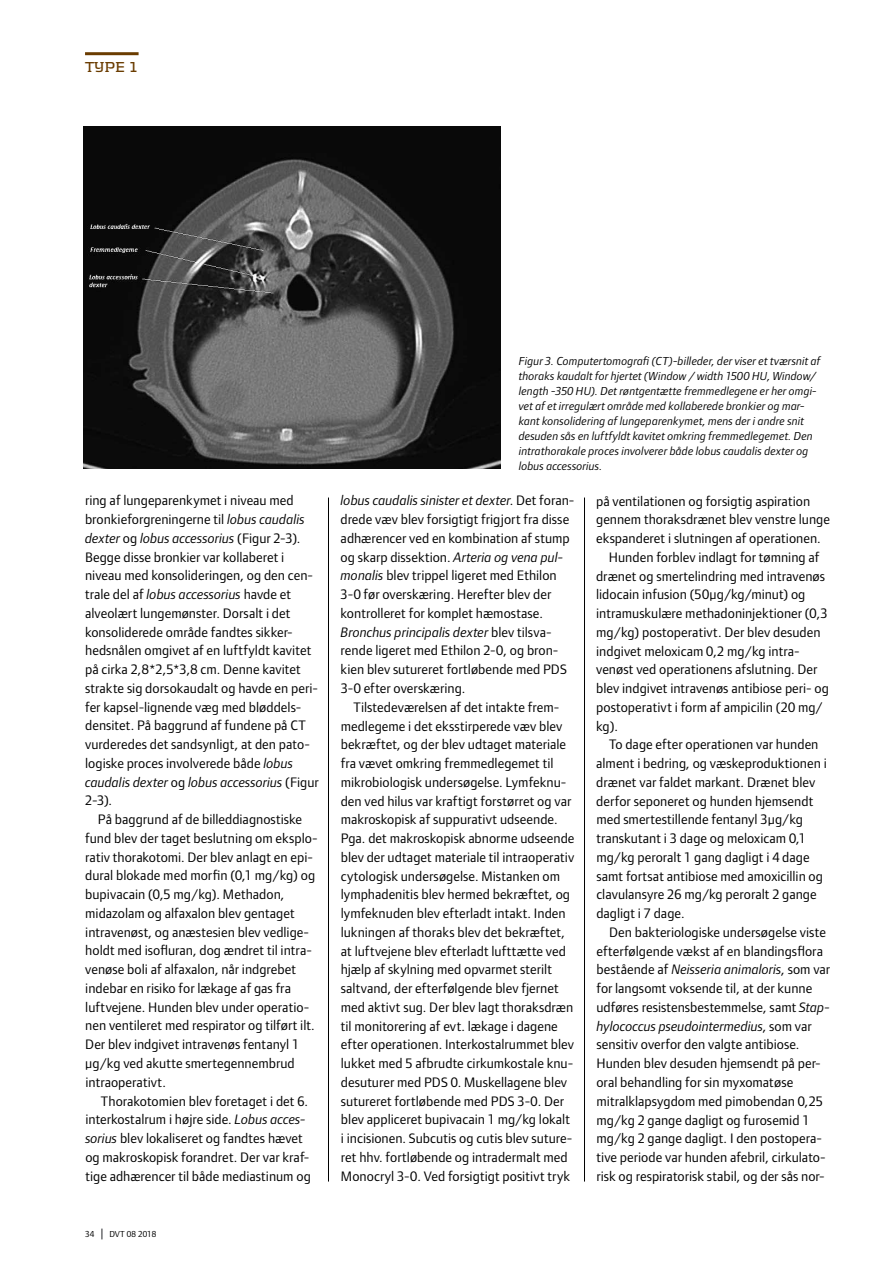
<style>
.page{position:relative;width:893px;height:1263px;background:#fff}
.page>*{position:absolute;margin:0;border:0;box-sizing:border-box;transform-origin:0 0}
.t1{font:700 15px "Kontrapunkt";color:#6a3c00}
.t2{font:14.25px/18.8px "Foundry Form Sans";letter-spacing:.005em;color:#000}
.t3{font:italic 14.25px "Foundry Form Sans";color:#000}
.t4{font:italic 12px/15px "Foundry Form Sans";letter-spacing:.005em;color:#000}
.t5{font:9px "Foundry Form Sans";color:#000}
.s1{font-style:italic}
.s2{font-style:normal}
</style>
<div class="page">
<svg style="left:101px;top:1228px;width:2px;height:11px"></svg>
<img style="left:84px;top:126px;width:417px;height:342px">
<hr style="left:85px;top:52px;width:54px;height:3px;background:#6a3c00">
<hr style="left:328px;top:497px;width:1px;height:684px;background:#000">
<hr style="left:584px;top:497px;width:1px;height:684px;background:#000">
<p class="t1" style="left:85px;top:58px;width:55px">TYPE 1</p>
<p class="t2" style="left:85px;top:491px;width:235px">ring af lungeparenkymet i niveau med bronkieforgreningerne til <span class="s1">lobus caudalis dexter</span> og <span class="s1">lobus accessorius</span> (Figur 2-3).<br>Begge disse bronkier var kollaberet i niveau med konsolideringen, og den cen&shy;trale del af <span class="s1">lobus accessorius</span> havde et alveolært lungemønster. Dorsalt i det konsoliderede område fandtes sikker&shy;hedsnålen omgivet af en luftfyldt kavitet på cirka 2,8*2,5*3,8 cm. Denne kavitet strakte sig dorsokaudalt og havde en peri&shy;fer kapsel-lignende væg med bløddels&shy;densitet. På baggrund af fundene på CT vurderedes det sandsynligt, at den pato&shy;logiske proces involverede både <span class="s1">lobus caudalis dexter</span> og <span class="s1">lobus accessorius</span> (Figur 2-3).</p>
<p class="t2" style="left:85px;top:810px;width:234px;text-indent:13px">På baggrund af de billeddiagnostiske fund blev der taget beslutning om eksplo&shy;rativ thorakotomi. Der blev anlagt en epi&shy;dural blokade med morfin (0,1 mg/kg) og bupivacain (0,5 mg/kg). Methadon, midazolam og alfaxalon blev gentaget intravenøst, og anæstesien blev vedlige&shy;holdt med isofluran, dog ændret til intra&shy;venøse boli af alfaxalon, når indgrebet indebar en risiko for lækage af gas fra luftvejene. Hunden blev under operatio&shy;nen ventileret med respirator og tilført ilt.<br>Der blev indgivet intravenøs fentanyl 1 µg/kg ved akutte smertegennembrud intraoperativt.</p>
<p class="t2" style="left:85px;top:1091px;width:227px;text-indent:16px">Thorakotomien blev foretaget i det 6. interkostalrum i højre side. <span class="s1">Lobus acces&shy;sorius</span> blev lokaliseret og fandtes hævet og makroskopisk forandret. Der var kraf&shy;tige adhærencer til både mediastinum og</p>
<p class="t5" style="left:85px;top:1229px;width:11px">34</p>
<p class="t5" style="left:109px;top:1229px;width:48px">DVT 08 2018</p>
<p class="t4" style="left:519px;top:353px;width:303px">Figur 3. Computertomografi (CT)-billeder, der viser et tværsnit af thoraks kaudalt for hjertet (Window / width 1500 HU, Window/ length -350 HU). Det røntgentætte fremmedlegene er her omgi&shy;vet af et irregulært område med kollaberede bronkier og mar&shy;kant konsolidering af lungeparenkymet, mens der i andre snit desuden sås en luftfyldt kavitet omkring fremmedlegemet. Den intrathorakale proces involverer både lobus caudalis dexter og lobus accessorius.</p>
<p class="t2" style="left:340px;top:491px;width:235px"><span class="s1">lobus caudalis sinister et dexter</span>. Det foran&shy;drede væv blev forsigtigt frigjort fra disse adhærencer ved en kombination af stump og skarp dissektion. <span class="s1">Arteria og vena pul&shy;monalis</span> blev trippel ligeret med Ethilon 3-0 før overskæring. Herefter blev der kontrolleret for komplet hæmostase.<br><span class="s1">Bronchus principalis dexter</span> blev tilsva&shy;rende ligeret med Ethilon 2-0, og bron&shy;kien blev sutureret fortløbende med PDS 3-0 efter overskæring.</p>
<p class="t2" style="left:341px;top:697px;width:235px;text-indent:13px">Tilstedeværelsen af det intakte frem&shy;medlegeme i det eksstirperede væv blev bekræftet, og der blev udtaget materiale fra vævet omkring fremmedlegemet til mikrobiologisk undersøgelse. Lymfeknu&shy;den ved hilus var kraftigt forstørret og var makroskopisk af suppurativt udseende.<br>Pga. det makroskopisk abnorme udseende blev der udtaget materiale til intraoperativ cytologisk undersøgelse. Mistanken om lymphadenitis blev hermed bekræftet, og lymfeknuden blev efterladt intakt. Inden lukningen af thoraks blev det bekræftet, at luftvejene blev efterladt lufttætte ved hjælp af skylning med opvarmet sterilt saltvand, der efterfølgende blev fjernet med aktivt sug. Der blev lagt thoraksdræn til monitorering af evt. lækage i dagene efter operationen. Interkostalrummet blev lukket med 5 afbrudte cirkumkostale knu&shy;desuturer med PDS 0. Muskellagene blev sutureret fortløbende med PDS 3-0. Der blev appliceret bupivacain 1 mg/kg lokalt i incisionen. Subcutis og cutis blev suture&shy;ret hhv. fortløbende og intradermalt med Monocryl 3-0. Ved forsigtigt positivt tryk</p>
<p class="t2" style="left:596px;top:491px;width:216px">på ventilationen og forsigtig aspiration</p>
<p class="t2" style="left:596px;top:510px;width:235px">gennem thoraksdrænet blev venstre lunge</p>
<p class="t2" style="left:596px;top:529px;width:226px">ekspanderet i slutningen af operationen.</p>
<p class="t2" style="left:609px;top:548px;width:212px">Hunden forblev indlagt for tømning af</p>
<p class="t2" style="left:596px;top:566px;width:230px">drænet og smertelindring med intravenøs</p>
<p class="t2" style="left:596px;top:585px;width:211px">lidocain infusion (50µg/kg/minut) og</p>
<p class="t2" style="left:596px;top:604px;width:233px">intramuskulære methadoninjektioner (0,3</p>
<p class="t2" style="left:596px;top:623px;width:226px">mg/kg) postoperativt. Der blev desuden</p>
<p class="t2" style="left:596px;top:641px;width:205px">indgivet meloxicam 0,2 mg/kg intra-</p>
<p class="t2" style="left:596px;top:660px;width:223px">venøst ved operationens afslutning. Der</p>
<p class="t2" style="left:596px;top:679px;width:234px">blev indgivet intravenøs antibiose peri- og</p>
<p class="t2" style="left:596px;top:698px;width:228px">postoperativt i form af ampicilin (20 mg/</p>
<p class="t2" style="left:596px;top:716px;width:23px">kg).</p>
<p class="t2" style="left:609px;top:735px;width:211px">To dage efter operationen var hunden</p>
<p class="t2" style="left:596px;top:754px;width:232px">alment i bedring, og væskeproduktionen i</p>
<p class="t2" style="left:596px;top:773px;width:220px">drænet var faldet markant. Drænet blev</p>
<p class="t2" style="left:596px;top:791px;width:219px">derfor seponeret og hunden hjemsendt</p>
<p class="t2" style="left:596px;top:810px;width:208px">med smertestillende fentanyl 3µg/kg</p>
<p class="t2" style="left:596px;top:829px;width:211px">transkutant i 3 dage og meloxicam 0,1</p>
<p class="t2" style="left:596px;top:848px;width:215px">mg/kg peroralt 1 gang dagligt i 4 dage</p>
<p class="t2" style="left:596px;top:866px;width:228px">samt fortsat antibiose med amoxicillin og</p>
<p class="t2" style="left:596px;top:885px;width:222px">clavulansyre 26 mg/kg peroralt 2 gange</p>
<p class="t2" style="left:596px;top:904px;width:90px">dagligt i 7 dage.</p>
<p class="t2" style="left:609px;top:923px;width:218px">Den bakteriologiske undersøgelse viste</p>
<p class="t2" style="left:596px;top:941px;width:228px">efterfølgende vækst af en blandingsflora</p>
<p class="t3" style="left:596px;top:962px;width:235px"><span class="s2">bestående af</span> Neisseria animaloris<span class="s2">, som var</span></p>
<p class="t2" style="left:596px;top:979px;width:217px">for langsomt voksende til, at der kunne</p>
<p class="t2" style="left:596px;top:998px;width:235px">udføres resistensbestemmelse, samt <span class="s1">Stap-</span></p>
<p class="t3" style="left:596px;top:1018px;width:217px">hylococcus pseudointermedius<span class="s2">, som var</span></p>
<p class="t2" style="left:596px;top:1035px;width:204px">sensitiv overfor den valgte antibiose.</p>
<p class="t2" style="left:596px;top:1054px;width:226px">Hunden blev desuden hjemsendt på per-</p>
<p class="t2" style="left:596px;top:1073px;width:198px">oral behandling for sin myxomatøse</p>
<p class="t2" style="left:596px;top:1091px;width:228px">mitralklapsygdom med pimobendan 0,25</p>
<p class="t2" style="left:596px;top:1110px;width:215px">mg/kg 2 gange dagligt og furosemid 1</p>
<p class="t2" style="left:596px;top:1129px;width:227px">mg/kg 2 gange dagligt. I den postopera-</p>
<p class="t2" style="left:596px;top:1148px;width:231px">tive periode var hunden afebril, cirkulato-</p>
<p class="t2" style="left:596px;top:1166px;width:230px">risk og respiratorisk stabil, og der sås nor-</p>
</div>
